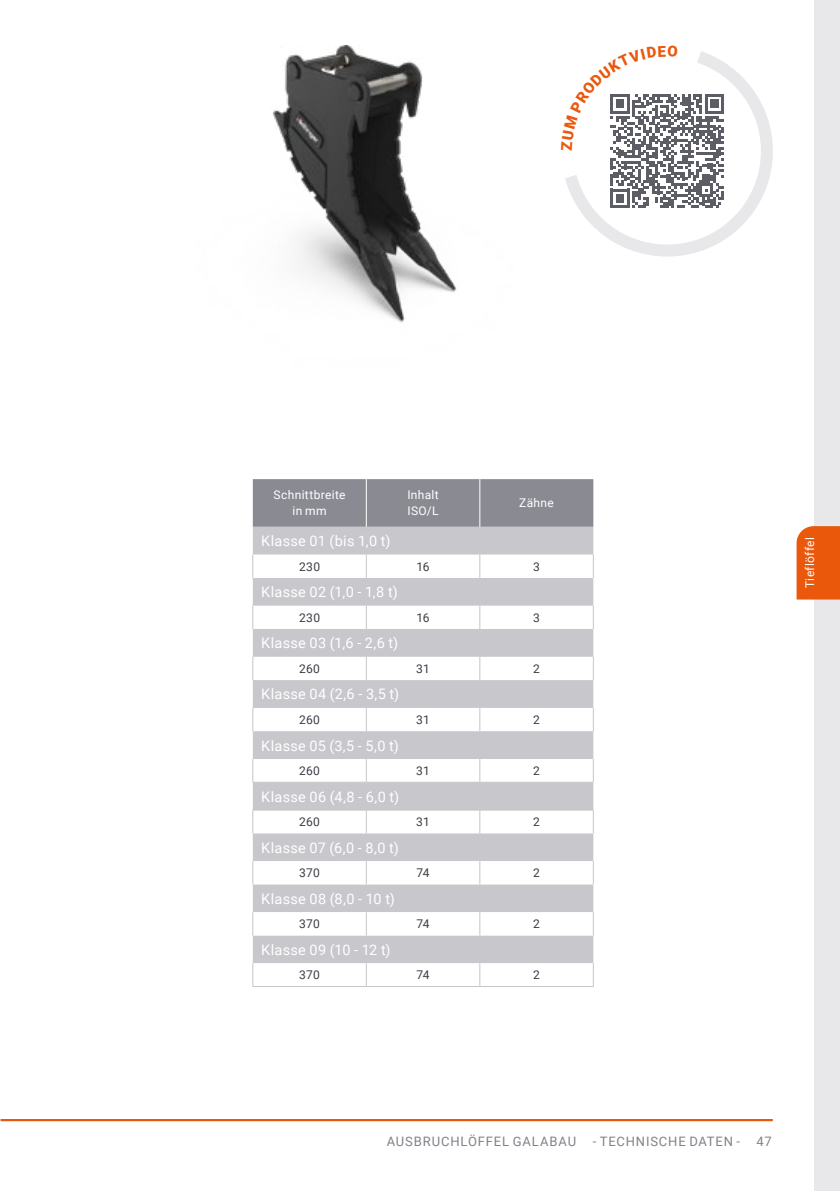
<style>
.page{position:relative;width:840px;height:1191px;background:#fff}
.page>*{position:absolute;margin:0;border:0;box-sizing:border-box;transform-origin:0 0}
.t1{font:14.4px "Roboto";letter-spacing:.015em;color:#fff}
.t2{font:13px "Roboto";letter-spacing:.065em;color:#818289}
.t3{font:12px "Roboto";letter-spacing:.015em;color:#3b3c43}
.t4{font:12px/16px "Roboto";letter-spacing:.03em;color:#fff;text-align:center}
</style>
<div class="page">
<div style="left:813px;top:0;width:26px;height:1191px;background:#e8e8ea"></div>
<hr style="left:1px;top:1119px;width:771px;height:2px;background:#ea580c">
<div style="left:253px;top:479px;width:340px;height:48px;background:#8a8b92"></div>
<div style="left:253px;top:527px;width:340px;height:28px;background:#c7c7cc"></div>
<svg style="left:253px;top:555px;width:340px;height:431px;fill:#c7c7cc"></svg>
<svg style="left:252px;top:555px;width:1px;height:23px"></svg>
<svg style="left:592px;top:555px;width:1px;height:23px"></svg>
<svg style="left:252px;top:606px;width:1px;height:23px"></svg>
<svg style="left:592px;top:606px;width:1px;height:23px"></svg>
<svg style="left:252px;top:657px;width:1px;height:23px"></svg>
<svg style="left:592px;top:657px;width:1px;height:23px"></svg>
<svg style="left:252px;top:708px;width:1px;height:23px"></svg>
<svg style="left:592px;top:708px;width:1px;height:23px"></svg>
<svg style="left:252px;top:759px;width:1px;height:23px"></svg>
<svg style="left:592px;top:759px;width:1px;height:23px"></svg>
<hr style="left:252px;top:782px;width:114px;height:1px;background:#c6c6c6">
<hr style="left:366px;top:782px;width:113px;height:1px;background:#c6c6c6">
<hr style="left:479px;top:782px;width:114px;height:1px;background:#c6c6c6">
<hr style="left:365px;top:479px;width:1px;height:48px;background:#fff">
<hr style="left:479px;top:479px;width:1px;height:48px;background:#fff">
<hr style="left:252px;top:809px;width:114px;height:1px;background:#c6c6c6">
<hr style="left:366px;top:809px;width:113px;height:1px;background:#c6c6c6">
<hr style="left:479px;top:809px;width:114px;height:1px;background:#c6c6c6">
<svg style="left:252px;top:810px;width:1px;height:23px"></svg>
<svg style="left:592px;top:810px;width:1px;height:23px"></svg>
<svg style="left:252px;top:861px;width:1px;height:23px"></svg>
<svg style="left:592px;top:861px;width:1px;height:23px"></svg>
<svg style="left:252px;top:912px;width:1px;height:23px"></svg>
<svg style="left:592px;top:912px;width:1px;height:23px"></svg>
<svg style="left:252px;top:963px;width:1px;height:23px"></svg>
<svg style="left:592px;top:963px;width:1px;height:23px"></svg>
<hr style="left:252px;top:986px;width:114px;height:1px;background:#c6c6c6">
<hr style="left:366px;top:986px;width:113px;height:1px;background:#c6c6c6">
<hr style="left:479px;top:986px;width:114px;height:1px;background:#c6c6c6">
<svg style="left:366px;top:555px;width:1px;height:23px"></svg>
<svg style="left:479px;top:555px;width:1px;height:23px"></svg>
<svg style="left:366px;top:606px;width:1px;height:23px"></svg>
<svg style="left:479px;top:606px;width:1px;height:23px"></svg>
<svg style="left:366px;top:657px;width:1px;height:23px"></svg>
<svg style="left:479px;top:657px;width:1px;height:23px"></svg>
<svg style="left:366px;top:708px;width:1px;height:23px"></svg>
<svg style="left:479px;top:708px;width:1px;height:23px"></svg>
<svg style="left:366px;top:759px;width:1px;height:23px"></svg>
<svg style="left:479px;top:759px;width:1px;height:23px"></svg>
<svg style="left:366px;top:810px;width:1px;height:23px"></svg>
<svg style="left:479px;top:810px;width:1px;height:23px"></svg>
<svg style="left:366px;top:861px;width:1px;height:23px"></svg>
<svg style="left:479px;top:861px;width:1px;height:23px"></svg>
<svg style="left:366px;top:912px;width:1px;height:23px"></svg>
<svg style="left:479px;top:912px;width:1px;height:23px"></svg>
<svg style="left:366px;top:963px;width:1px;height:23px"></svg>
<svg style="left:479px;top:963px;width:1px;height:23px"></svg>
<svg style="left:578px;top:62px;width:195px;height:195px"></svg>
<img style="left:272px;top:45px;width:185px;height:278px">
<div style="left:796px;top:526px;width:43px;height:73px;background:#ea580c"></div>
<svg style="left:565px;top:51px;width:158px;height:157px"></svg>
<p class="t4" style="left:273px;top:487px;width:73px">Schnittbreite in mm</p>
<p class="t4" style="left:407px;top:487px;width:33px;text-align:left">Inhalt<br>ISO/L</p>
<p class="t4" style="left:519px;top:495px;width:36px">Zähne</p>
<p class="t1" style="left:261px;top:531px;width:131px">Klasse 01 (bis 1,0 t)</p>
<p class="t3" style="left:299px;top:558px;width:23px">230</p>
<p class="t3" style="left:416px;top:558px;width:15px">16</p>
<p class="t3" style="left:533px;top:558px;width:8px">3</p>
<p class="t1" style="left:261px;top:582px;width:138px">Klasse 02 (1,0 - 1,8 t)</p>
<p class="t3" style="left:299px;top:609px;width:23px">230</p>
<p class="t3" style="left:416px;top:609px;width:15px">16</p>
<p class="t3" style="left:533px;top:609px;width:8px">3</p>
<p class="t1" style="left:261px;top:633px;width:138px">Klasse 03 (1,6 - 2,6 t)</p>
<p class="t3" style="left:299px;top:660px;width:22px">260</p>
<p class="t3" style="left:416px;top:660px;width:15px">31</p>
<p class="t3" style="left:533px;top:660px;width:8px">2</p>
<p class="t1" style="left:261px;top:684px;width:139px">Klasse 04 (2,6 - 3,5 t)</p>
<p class="t3" style="left:299px;top:711px;width:22px">260</p>
<p class="t3" style="left:416px;top:711px;width:15px">31</p>
<p class="t3" style="left:533px;top:711px;width:8px">2</p>
<p class="t1" style="left:261px;top:735px;width:139px">Klasse 05 (3,5 - 5,0 t)</p>
<p class="t3" style="left:299px;top:762px;width:22px">260</p>
<p class="t3" style="left:416px;top:762px;width:15px">31</p>
<p class="t3" style="left:533px;top:762px;width:8px">2</p>
<p class="t1" style="left:261px;top:786px;width:139px">Klasse 06 (4,8 - 6,0 t)</p>
<p class="t3" style="left:299px;top:813px;width:22px">260</p>
<p class="t3" style="left:416px;top:813px;width:15px">31</p>
<p class="t3" style="left:533px;top:813px;width:8px">2</p>
<p class="t1" style="left:261px;top:837px;width:139px">Klasse 07 (6,0 - 8,0 t)</p>
<p class="t3" style="left:299px;top:864px;width:22px">370</p>
<p class="t3" style="left:416px;top:864px;width:15px">74</p>
<p class="t3" style="left:533px;top:864px;width:8px">2</p>
<p class="t1" style="left:261px;top:888px;width:135px">Klasse 08 (8,0 - 10 t)</p>
<p class="t3" style="left:299px;top:915px;width:22px">370</p>
<p class="t3" style="left:416px;top:915px;width:15px">74</p>
<p class="t3" style="left:533px;top:915px;width:8px">2</p>
<p class="t1" style="left:261px;top:939px;width:131px">Klasse 09 (10 - 12 t)</p>
<p class="t3" style="left:299px;top:966px;width:22px">370</p>
<p class="t3" style="left:416px;top:966px;width:15px">74</p>
<p class="t3" style="left:533px;top:966px;width:8px">2</p>
<p class="t4" style="left:800px;top:588px;width:52px;rotate:-90deg">Tieflöffel</p>
<p class="t2" style="left:386px;top:1131px;width:19px">Ausbru</p>
<p class="t2" style="left:441px;top:1131px;width:82px">chlöffel GaLa</p>
<p class="t2" style="left:549px;top:1131px;width:19px">Bau</p>
<p class="t2" style="left:592px;top:1131px;width:25px">- TECHNI</p>
<p class="t2" style="left:650px;top:1131px;width:19px">SCHE</p>
<p class="t2" style="left:689px;top:1131px;width:52px">DATEN -</p>
<p class="t2" style="left:756px;top:1131px;width:17px">47</p>
</div>
